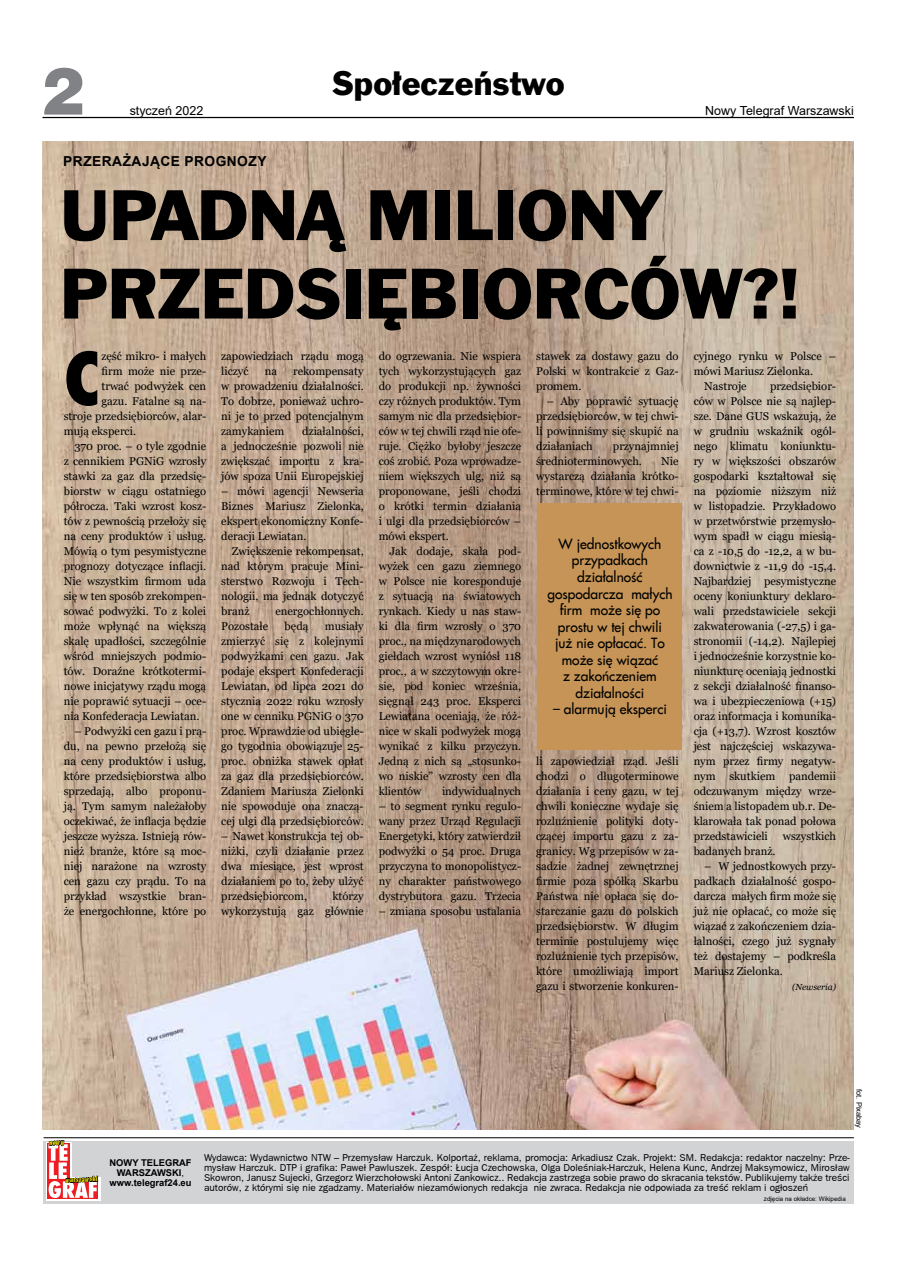
<style>
.page{position:relative;width:900px;height:1276px;background:#fff}
.page>*{position:absolute;margin:0;border:0;box-sizing:border-box;transform-origin:0 0}
.t1{font:800 70.88px "Fujiyama";color:#000}
.t2{font:65.38px/78.4px "Frank Goth EU";color:#000}
.t3{font:65px "Swis 721 Blk EU";color:#808285}
.t4{font:31px "Frank Goth EU";color:#000}
.t5{font:13.75px/16.5px "Fujiyama 2";color:#000;text-align:center}
.t6{font:700 13.75px "Arial";letter-spacing:.035em;color:#000}
.t7{font:12.5px "Arial";color:#000}
.t8{font:11.25px/15px "Georgia";color:#000;text-align:justify}
.t9{font:10px/10px "Frankfurt Gothic";color:#000;text-align:justify}
.t10{font:700 9.38px/10px "Arial";color:#000;text-align:center}
.t11{font:italic 8.75px "Georgia";color:#000}
.t12{font:7.5px "Arial";color:#000}
.t13{font:7.12px "Allegro BT";color:#fff200}
.t14{font:7px "Allegro BT";color:#fff200}
.t15{font:6.25px "Arial";color:#000}
.s1{font-weight:400}
</style>
<div class="page">
<hr style="left:43px;top:117px;width:811px;height:1px;background:#000">
<img style="left:43px;top:142px;width:811px;height:987px">
<div style="left:44px;top:1140px;width:810px;height:63px;background:#d1d3d4"></div>
<hr style="left:44px;top:1137px;width:810px;height:1px;background:#000">
<div style="left:46px;top:1142px;width:25px;height:58px;background:#fff"></div>
<div style="left:46px;top:1177px;width:54px;height:23px;background:#fff"></div>
<div style="left:47px;top:1143px;width:23px;height:56px;background:#ed1d24"></div>
<svg style="left:48px;top:1123px;width:51px;height:81px"></svg>
<div style="left:538px;top:503px;width:144px;height:246px;background:#c59456"></div>
<h3 class="t3" style="left:43px;top:50px;width:44px">2</h3>
<h3 class="t4" style="left:332px;top:64px;width:235px">SPOŁECZEŃSTWO</h3>
<p class="t7" style="left:130px;top:102px;width:75px">styczeń 2022</p>
<p class="t7" style="left:705px;top:102px;width:150px">Nowy Telegraf Warszawski</p>
<p class="t6" style="left:63px;top:152px;width:205px">PRZERAŻAJĄCE PROGNOZY</p>
<h2 class="t2" style="left:60px;top:182px;width:741px">UPADNĄ MILIONY<br>PRZEDSIĘBIORCÓW?!</h2>
<h1 class="t1" style="left:64px;top:331px;width:39px">C</h1>
<p class="t8" style="left:102px;top:349px;width:106px">zęść mikro- i małych</p>
<p class="t8" style="left:694px;top:348px;width:144px">cyjnego rynku w Polsce –</p>
<p class="t8" style="left:694px;top:363px;width:121px">mówi Mariusz Zielonka.</p>
<p class="t8" style="left:704px;top:378px;width:44px">Nastroje</p>
<p class="t8" style="left:536px;top:348px;width:144px">stawek za dostawy gazu do Polski w kontrakcie z Gaz&shy;promem.</p>
<p class="t8" style="left:536px;top:393px;width:144px;text-indent:11px">– Aby poprawić sytuację przedsiębiorców, w tej chwi&shy;li powinniśmy się skupić na działaniach</p>
<p class="t8" style="left:379px;top:349px;width:144px">do ogrzewania. Nie wspiera tych wykorzystujących gaz do produkcji np. żywności czy różnych produktów. Tym samym nic dla przedsiębior&shy;ców w tej chwili rząd nie ofe&shy;ruje. Ciężko byłoby jeszcze coś zrobić. Poza wprowadze&shy;niem większych ulg, niż są proponowane, jeśli chodzi o krótki termin działania i ulgi dla przedsiębiorców – mówi ekspert.</p>
<p class="t8" style="left:379px;top:544px;width:144px;text-indent:11px">Jak dodaje, skala pod&shy;wyżek cen gazu ziemnego w Polsce nie koresponduje z sytuacją na światowych rynkach. Kiedy u nas staw&shy;ki dla firm wzrosły o 370 proc., na międzynarodowych giełdach wzrost wyniósł 118 proc., a w szczytowym okre&shy;sie, pod koniec września, sięgnął 243 proc. Eksperci Lewiatana oceniają, że róż&shy;nice w skali podwyżek mogą wynikać z kilku przyczyn.<br>Jedną z nich są „stosunko&shy;wo niskie” wzrosty cen dla klientów</p>
<p class="t8" style="left:221px;top:349px;width:144px">zapowiedziach rządu mogą liczyć</p>
<p class="t8" style="left:221px;top:364px;width:144px;text-indent:72px">rekompensaty w prowadzeniu działalności.<br>To dobrze, ponieważ uchro&shy;ni je to przed potencjalnym zamykaniem</p>
<p class="t8" style="left:102px;top:364px;width:106px">firm może nie prze-</p>
<p class="t8" style="left:102px;top:379px;width:106px">trwać podwyżek cen</p>
<p class="t8" style="left:102px;top:394px;width:106px">gazu. Fatalne są na-</p>
<p class="t8" style="left:64px;top:409px;width:144px">stroje przedsiębiorców, alar-</p>
<p class="t8" style="left:64px;top:424px;width:74px">mują eksperci.</p>
<p class="t8" style="left:74px;top:439px;width:133px">370 proc. – o tyle zgodnie</p>
<p class="t8" style="left:64px;top:454px;width:144px">z cennikiem PGNiG wzrosły</p>
<p class="t8" style="left:64px;top:469px;width:144px">stawki za gaz dla przedsię-</p>
<p class="t8" style="left:64px;top:484px;width:144px">biorstw w ciągu ostatniego</p>
<p class="t8" style="left:64px;top:499px;width:144px">półrocza. Taki wzrost kosz-</p>
<p class="t8" style="left:64px;top:514px;width:144px">tów z pewnością przełoży się</p>
<p class="t8" style="left:64px;top:529px;width:144px">na ceny produktów i usług.</p>
<p class="t8" style="left:64px;top:544px;width:144px">Mówią o tym pesymistyczne</p>
<p class="t8" style="left:64px;top:559px;width:144px">prognozy dotyczące inflacji.</p>
<p class="t8" style="left:64px;top:574px;width:144px">Nie wszystkim firmom uda</p>
<p class="t8" style="left:64px;top:589px;width:144px">się w ten sposób zrekompen-</p>
<p class="t8" style="left:64px;top:604px;width:144px">sować podwyżki. To z kolei</p>
<p class="t8" style="left:64px;top:619px;width:144px">może wpłynąć na większą</p>
<p class="t8" style="left:64px;top:634px;width:144px">skalę upadłości, szczególnie</p>
<p class="t8" style="left:64px;top:649px;width:144px">wśród mniejszych podmio-</p>
<p class="t8" style="left:64px;top:664px;width:144px">tów. Doraźne krótkotermi-</p>
<p class="t8" style="left:64px;top:679px;width:144px">nowe inicjatywy rządu mogą</p>
<p class="t8" style="left:64px;top:694px;width:144px">nie poprawić sytuacji – oce-</p>
<p class="t8" style="left:64px;top:709px;width:137px">nia Konfederacja Lewiatan.</p>
<p class="t8" style="left:64px;top:724px;width:144px;text-indent:11px">– Podwyżki cen gazu i prą&shy;du, na pewno przełożą się na ceny produktów i usług, które przedsiębiorstwa albo sprzedają, albo proponu&shy;ją. Tym samym należałoby oczekiwać, że inflacja będzie jeszcze wyższa. Istnieją rów&shy;nież branże, które są moc&shy;niej narażone na wzrosty cen gazu czy prądu. To na przykład wszystkie bran&shy;że energochłonne, które po</p>
<p class="t8" style="left:265px;top:364px;width:14px">na</p>
<p class="t8" style="left:694px;top:378px;width:144px;text-indent:77px">przedsiębior&shy;ców w Polsce nie są najlep&shy;sze. Dane GUS wskazują, że w grudniu wskaźnik ogól&shy;nego klimatu koniunktu&shy;ry w większości obszarów gospodarki kształtował się na poziomie niższym niż w listopadzie. Przykładowo w przetwórstwie przemysło&shy;wym spadł w ciągu miesią&shy;ca z -10,5 do -12,2, a w bu&shy;downictwie z -11,9 do -15,4.<br>Najbardziej pesymistyczne oceny koniunktury deklaro&shy;wali przedstawiciele sekcji zakwaterowania (-27,5) i ga&shy;stronomii (-14,2). Najlepiej i jednocześnie korzystnie ko&shy;niunkturę oceniają jednostki z sekcji działalność finanso&shy;wa i ubezpieczeniowa (+15) oraz informacja i komunika&shy;cja (+13,7). Wzrost kosztów jest najczęściej wskazywa&shy;nym przez firmy negatyw&shy;nym skutkiem pandemii odczuwanym między wrze&shy;śniem a listopadem ub.r. De&shy;klarowała tak ponad połowa przedstawicieli</p>
<p class="t8" style="left:221px;top:424px;width:144px;text-indent:81px">działalności, a jednocześnie pozwoli nie zwiększać importu z kra&shy;jów spoza Unii Europejskiej</p>
<p class="t8" style="left:221px;top:484px;width:144px">– mówi agencji Newseria Biznes Mariusz Zielonka, ekspert ekonomiczny Konfe&shy;deracji Lewiatan.</p>
<p class="t8" style="left:221px;top:544px;width:144px;text-indent:11px">Zwiększenie rekompensat, nad którym pracuje Mini&shy;sterstwo Rozwoju i Tech&shy;nologii, ma jednak dotyczyć branż</p>
<p class="t8" style="left:536px;top:438px;width:144px;text-indent:77px">przynajmniej średnioterminowych.</p>
<p class="t8" style="left:536px;top:453px;width:144px;text-indent:125px">Nie wystarczą działania krótko&shy;terminowe, które w tej chwi-</p>
<p class="t5" style="left:547px;top:535px;width:127px">W jednostkowych przypadkach działalność gospodarcza małych firm może się po prostu w tej chwili<br>już nie opłacać. To może się wiązać<br>z zakończeniem działalności</p>
<p class="t5" style="left:553px;top:700px;width:115px">– alarmują eksperci</p>
<p class="t8" style="left:275px;top:604px;width:90px">energochłonnych.</p>
<p class="t8" style="left:221px;top:619px;width:144px;text-indent:104px">musiały zmierzyć się z kolejnymi podwyżkami cen gazu. Jak podaje ekspert Konfederacji Lewiatan, od lipca 2021 do stycznia 2022 roku wzrosły one w cenniku PGNiG o 370 proc. Wprawdzie od ubiegłe&shy;go tygodnia obowiązuje 25- proc. obniżka stawek opłat za gaz dla przedsiębiorców.<br>Zdaniem Mariusza Zielonki nie spowoduje ona znaczą&shy;cej ulgi dla przedsiębiorców.</p>
<p class="t8" style="left:221px;top:829px;width:144px">– Nawet konstrukcja tej ob&shy;niżki, czyli działanie przez dwa miesiące, jest wprost działaniem po to, żeby ulżyć przedsiębiorcom,</p>
<p class="t8" style="left:221px;top:619px;width:49px">Pozostałe</p>
<p class="t8" style="left:285px;top:619px;width:25px">będą</p>
<p class="t8" style="left:536px;top:753px;width:144px">li zapowiedział rząd. Jeśli chodzi o długoterminowe działania i ceny gazu, w tej chwili konieczne wydaje się rozluźnienie polityki doty&shy;czącej importu gazu z za&shy;granicy. Wg przepisów w za&shy;sadzie żadnej zewnętrznej firmie poza spółką Skarbu Państwa nie opłaca się do&shy;starczanie gazu do polskich przedsiębiorstw. W długim terminie postulujemy więc rozluźnienie tych przepisów, które umożliwiają import gazu i stworzenie konkuren-</p>
<p class="t8" style="left:442px;top:783px;width:81px">indywidualnych</p>
<p class="t8" style="left:379px;top:798px;width:144px">– to segment rynku regulo&shy;wany przez Urząd Regulacji Energetyki, który zatwierdził podwyżki o 54 proc. Druga przyczyna to monopolistycz&shy;ny charakter państwowego dystrybutora gazu. Trzecia</p>
<p class="t8" style="left:379px;top:903px;width:144px">– zmiana sposobu ustalania</p>
<p class="t8" style="left:783px;top:828px;width:55px">wszystkich</p>
<p class="t8" style="left:694px;top:843px;width:83px">badanych branż.</p>
<p class="t8" style="left:694px;top:858px;width:144px;text-indent:11px">– W jednostkowych przy&shy;padkach działalność gospo&shy;darcza małych firm może się już nie opłacać, co może się wiązać z zakończeniem dzia&shy;łalności, czego już sygnały też dostajemy – podkreśla Mariusz Zielonka.</p>
<p class="t11" style="left:792px;top:981px;width:46px">(Newseria)</p>
<p class="t8" style="left:221px;top:889px;width:144px;text-align:right">którzy<br>wykorzystują gaz głównie</p>
<p class="t13" style="left:49px;top:1138px;width:17px;rotate:-2deg">nowy</p>
<p class="t12" style="left:864px;top:1089px;width:41px;rotate:90deg">fot. Pixabay</p>
<p class="t14" style="left:65px;top:1176px;width:34px;rotate:-2deg">warszawski</p>
<p class="t10" style="left:110px;top:1157px;width:84px">NOWY TELEGRAF<br>WARSZAWSKI<span class="s1">,<br></span>WWW.TELEGRAF24.EU</p>
<p class="t9" style="left:204px;top:1152px;width:647px">Wydawca: Wydawnictwo NTW – Przemysław Harczuk. Kolportaż, reklama, promocja: Arkadiusz Czak. Projekt: SM. Redakcja: redaktor naczelny: Prze&shy;mysław Harczuk. DTP i grafika: Paweł Pawluszek. Zespół: Łucja Czechowska, Olga Doleśniak-Harczuk, Helena Kunc, Andrzej Maksymowicz, Mirosław Skowron, Janusz Sujecki, Grzegorz Wierzchołowski Antoni Zankowicz.. Redakcja zastrzega sobie prawo do skracania tekstów. Publikujemy także treści autorów, z którymi się nie zgadzamy. Materiałów niezamówionych redakcja nie zwraca. Redakcja nie odpowiada za treść reklam i ogłoszeń</p>
<p class="t15" style="left:764px;top:1194px;width:83px">zdjęcia na okładce: Wikipedia</p>
</div>
